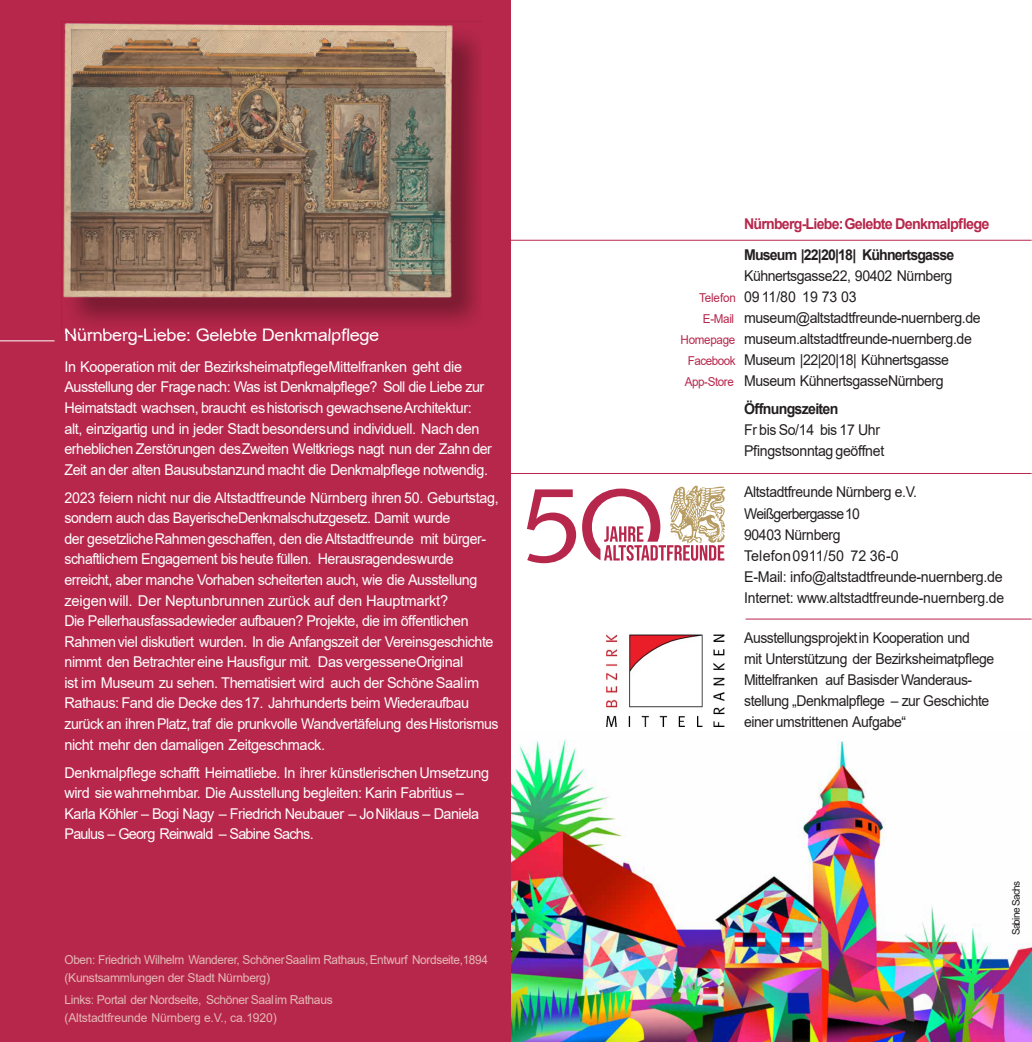
<style>
.page{position:relative;width:1032px;height:1042px;background:#fff}
.page>*{position:absolute;margin:0;border:0;box-sizing:border-box;transform-origin:0 0}
.t1{font:18.38px "Arial";letter-spacing:-.02em;color:#fff}
.t2{font:14.88px/20.5px "Arial";letter-spacing:-.03em;color:#fff;scale:.96 1}
.t3{font:14.88px/20.5px "Arial";letter-spacing:-.03em;color:#fff}
.t4{font:14.88px/21px "Arial";letter-spacing:-.03em;color:#231f20;scale:.94 1}
.t5{font:14.88px/21px "Arial";letter-spacing:-.03em;color:#231f20;scale:.95 1}
.t6{font:700 14.88px "Arial";letter-spacing:-.06em;color:#231f20;scale:.95 1}
.t7{font:700 14.88px "Arial";letter-spacing:-.055em;color:#b7274c;scale:.95 1}
.t8{font:14.88px "Arial";letter-spacing:-.005em;color:#231f20;scale:.95 1}
.t9{font:12.25px/17.5px "Arial";letter-spacing:-.025em;color:#e4b8b5}
.t10{font:10.5px "Arial";letter-spacing:-.065em;color:#231f20;scale:.95 1}
.s1{font-size:12.25px;color:#b7274c}
</style>
<div class="page">
<img style="left:511px;top:740px;width:521px;height:302px">
<div style="left:0;top:0;width:511px;height:1042px;background:#b7274c"></div>
<hr style="left:511px;top:240px;width:521px;height:1px;background:#b7274c">
<hr style="left:746px;top:618px;width:286px;height:1px;background:#b7274c">
<hr style="left:511px;top:473px;width:521px;height:1px;background:#b7274c">
<svg style="left:527px;top:485px;width:199px;height:78px"></svg>
<img style="left:606px;top:634px;width:119px;height:93px">
<hr style="left:0;top:340px;width:55px;height:1px;background:#fff">
<img style="left:65px;top:21px;width:416px;height:312px">
<img style="left:61px;top:21px;width:395px;height:280px">
<p class="t1" style="left:64px;top:328px;width:316px">Nürnberg-Liebe: Gelebte Denkmalpflege</p>
<p class="t3" style="left:64px;top:358px;width:429px">In Kooperation mit der BezirksheimatpflegeMittelfranken geht die Ausstellung der Frage nach: Was ist Denkmalpflege? Soll die Liebe zur Heimatstadt wachsen, braucht eshistorisch gewachseneArchitektur: alt, einzigartig und in jeder Stadt besondersund individuell. Nach den erheblichen Zerstörungen desZweiten Weltkriegs nagt nun der Zahn der Zeit an der alten Bausubstanzund macht die Denkmalpflege notwendig.</p>
<p class="t2" style="left:64px;top:488px;width:454px">2023 feiern nicht nur die Altstadtfreunde Nürnberg ihren 50. Geburtstag, sondern auch das BayerischeDenkmalschutzgesetz. Damit wurde<br>der gesetzlicheRahmengeschaffen, den die Altstadtfreunde mit bürger&shy;schaftlichem Engagement bis heute füllen. Herausragendeswurde erreicht, aber manche Vorhaben scheiterten auch, wie die Ausstellung zeigen will. Der Neptunbrunnen zurück auf den Hauptmarkt?<br>Die Pellerhausfassadewieder aufbauen? Projekte, die im öffentlichen Rahmen viel diskutiert wurden. In die Anfangszeit der Vereinsgeschichte nimmt den Betrachter eine Hausfigur mit. Das vergesseneOriginal<br>ist im Museum zu sehen. Thematisiert wird auch der SchöneSaalim Rathaus: Fand die Decke des17. Jahrhunderts beim Wiederaufbau zurück an ihren Platz, traf die prunkvolle Wandvertäfelung desHistorismus nicht mehr den damaligen Zeitgeschmack.</p>
<p class="t3" style="left:64px;top:763px;width:426px">Denkmalpflege schafft Heimatliebe. In ihrer künstlerischen Umsetzung wird siewahrnehmbar. Die Ausstellung begleiten: Karin Fabritius – Karla Köhler – Bogi Nagy – Friedrich Neubauer – JoNiklaus – Daniela Paulus – Georg Reinwald – Sabine Sachs.</p>
<p class="t9" style="left:64px;top:952px;width:425px">Oben: Friedrich Wilhelm Wanderer, SchönerSaalim Rathaus,Entwurf Nordseite,1894 (Kunstsammlungen der Stadt Nürnberg)</p>
<p class="t9" style="left:64px;top:992px;width:270px">Links: Portal der Nordseite, Schöner Saalim Rathaus (Altstadtfreunde Nürnberg e.V., ca.1920)</p>
<p class="t7" style="left:744px;top:218px;width:260px">Nürnberg-Liebe:Gelebte Denkmalpflege</p>
<p class="t6" style="left:744px;top:249px;width:223px">Museum |22|20|18| Kühnertsgasse</p>
<p class="t5" style="left:744px;top:266px;width:221px">Kühnertsgasse22, 90402 Nürnberg</p>
<p class="t8" style="left:699px;top:291px;width:168px"><span class="s1">Telefon</span> 09 11/80 19 73 03</p>
<p class="t5" style="left:703px;top:308px;width:294px"><span class="s1">E-Mail</span> museum@altstadtfreunde-nuernberg.de</p>
<p class="t5" style="left:681px;top:329px;width:308px"><span class="s1">Homepage</span> museum.altstadtfreunde-nuernberg.de</p>
<p class="t5" style="left:688px;top:350px;width:276px"><span class="s1">Facebook</span> Museum |22|20|18| Kühnertsgasse</p>
<p class="t5" style="left:685px;top:371px;width:274px"><span class="s1">App-Store</span> Museum KühnertsgasseNürnberg</p>
<p class="t6" style="left:744px;top:403px;width:101px">Öffnungszeiten</p>
<p class="t5" style="left:744px;top:421px;width:149px">Fr bis So/14 bis 17 Uhr<br>Pfingstsonntag geöffnet</p>
<p class="t4" style="left:744px;top:483px;width:278px">Altstadtfreunde Nürnberg e.V.<br>Weißgerbergasse10<br>90403 Nürnberg<br>Telefon0911/50 72 36-0<br>E-Mail: info@altstadtfreunde-nuernberg.de<br>Internet: www.altstadtfreunde-nuernberg.de</p>
<p class="t4" style="left:744px;top:628px;width:267px">Ausstellungsprojektin Kooperation und<br>mit Unterstützung der Bezirksheimatpflege Mittelfranken auf Basisder Wanderaus&shy;stellung „Denkmalpflege – zur Geschichte einer umstrittenen Aufgabe“</p>
<p class="t10" style="left:1012px;top:935px;width:59px;rotate:-90deg">Sabine Sachs</p>
</div>
